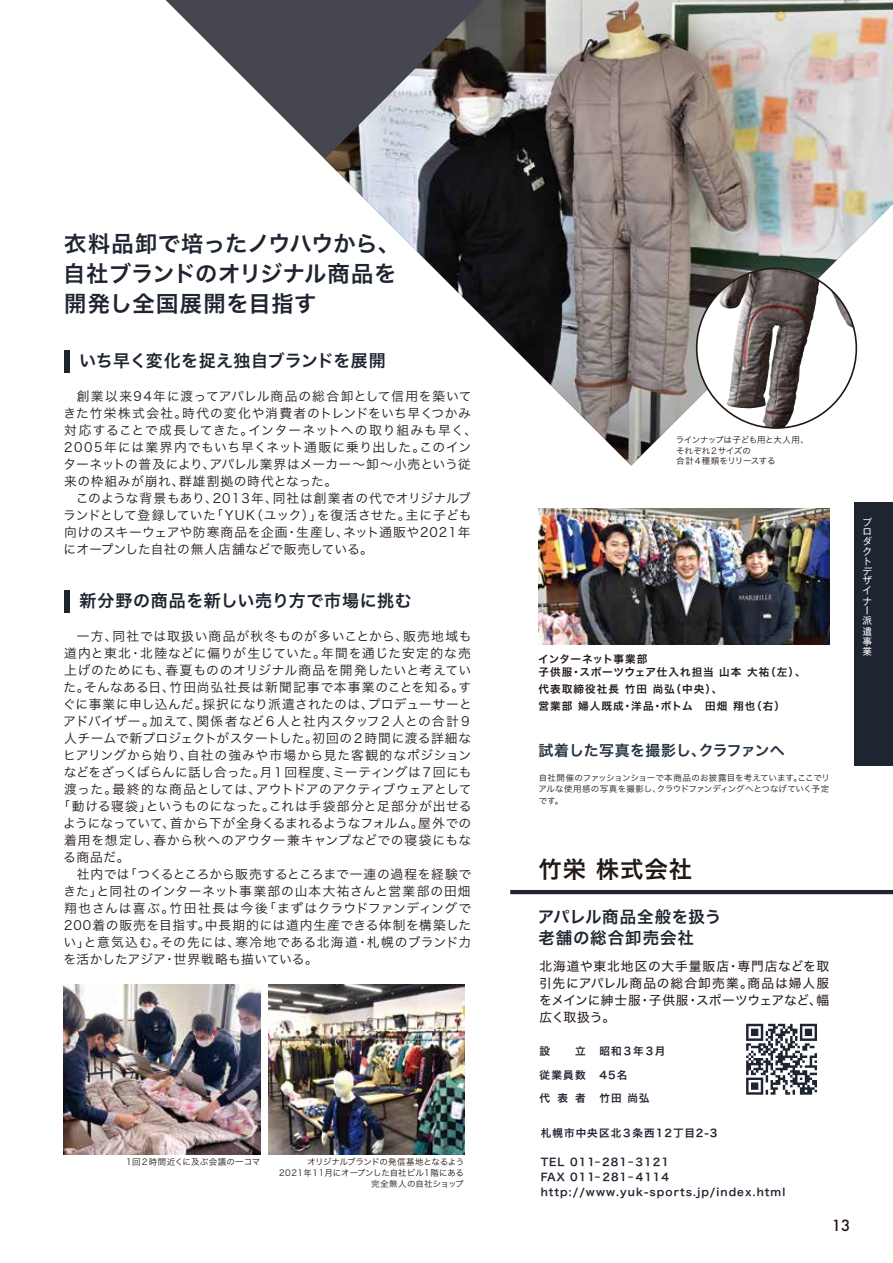
<style>
.page{position:relative;width:893px;height:1263px;background:#fff}
.page>*{position:absolute;margin:0;border:0;box-sizing:border-box;transform-origin:0 0}
.t1{font:23.4px "Hiragino Sans W6";letter-spacing:.04em;color:#221815}
.t2{font:22.35px/29.7px "Hiragino Sans W6";letter-spacing:.005em;color:#1e2531}
.t3{font:16.95px "Hiragino Sans W6";letter-spacing:.025em;color:#1e2531}
.t4{font:16.5px/21.3px "Hiragino Sans W6";letter-spacing:.05em;color:#1e2531}
.t5{font:500 15px "Futura";color:#221815}
.t6{font:14.85px "Hiragino Sans W6";letter-spacing:.005em;color:#243140}
.t7{font:12.75px/17px "Hiragino Sans W3";letter-spacing:.04em;color:#221815}
.t8{font:12.75px "Hiragino Sans W3";letter-spacing:.06em;color:#221815}
.t9{font:12.75px/17px "Hiragino Sans W4";letter-spacing:.045em;color:#221815;text-align:justify}
.t10{font:12.75px "Hiragino Sans W3";letter-spacing:.015em;color:#221815}
.t11{font:12.75px "Hiragino Sans W3";letter-spacing:-.01em;color:#221815}
.t12{font:12.75px "Hiragino Sans W3";letter-spacing:-.015em;color:#221815}
.t13{font:12.75px "Hiragino Sans W3";letter-spacing:.01em;color:#221815}
.t14{font:12.75px "Hiragino Sans W3";letter-spacing:.065em;color:#221815}
.t15{font:12.75px "Hiragino Sans W3";letter-spacing:.075em;color:#221815}
.t16{font:10.65px/23.4px "Hiragino Sans W6";letter-spacing:.1em;color:#1e2531;text-align:justify}
.t17{font:10.65px/17px "Hiragino Sans W6";letter-spacing:.095em;color:#221815}
.t18{font:10.65px/12.8px "Hiragino Sans W6";letter-spacing:.07em;color:#221815}
.t19{font:10.65px/23.4px "Hiragino Sans W6";letter-spacing:.08em;color:#1e2531}
.t20{font:9.6px/9.9px "Gothic MB101 Pro";color:#fff}
.t21{font:8.55px/10.6px "Hiragino Sans W3";letter-spacing:-.02em;color:#221815;text-align:right}
.t22{font:8.55px "Hiragino Sans W3";letter-spacing:.03em;color:#221815}
</style>
<div class="page">
<div style="left:855px;top:502px;width:38px;height:263px;background:#1e2531"></div>
<svg style="left:165px;top:0;width:160px;height:160px"></svg>
<img style="left:325px;top:0;width:568px;height:466px">
<img style="left:64px;top:984px;width:196px;height:170px">
<img style="left:269px;top:984px;width:196px;height:170px">
<div style="left:64px;top:350px;width:5px;height:23px;background:#1e2531"></div>
<div style="left:64px;top:590px;width:5px;height:23px;background:#1e2531"></div>
<img style="left:538px;top:508px;width:291px;height:137px">
<hr style="left:510px;top:890px;width:383px;height:4px;background:#1e2531">
<svg style="left:746px;top:1024px;width:71px;height:71px"></svg>
<svg style="left:697px;top:268px;width:159px;height:160px"></svg>
<img style="left:719px;top:273px;width:52px;height:135px">
<h2 class="t2" style="left:63px;top:228px;width:338px">衣料品卸で培ったノウハウから、自社ブランドのオリジナル商品を開発し全国展開を目指す</h2>
<h3 class="t3" style="left:79px;top:345px;width:308px">いち早く変化を捉え独自ブランドを展開</h3>
<p class="t7" style="left:63px;top:387px;width:415px;text-indent:13px">創業以来94年に渡ってアパレル商品の総合卸として信用を築いてきた竹栄株式会社。時代の変化や消費者のトレンドをいち早くつかみ対応することで成長してきた。インターネットへの取り組みも早く、2005年には業界内でもいち早くネット通販に乗り出した。このインターネットの普及により、アパレル業界はメーカー～卸～小売という従来の枠組みが崩れ、群雄割拠の時代となった。</p>
<p class="t7" style="left:63px;top:489px;width:410px;text-align:justify;text-indent:13px">このような背景もあり、2013年、同社は創業者の代でオリジナルブランドとして登録していた「YUK（ユック）」を復活させた。主に子ども向けのスキーウェアや防寒商品を企画・生産し、ネット通販や2021年にオープンした自社の無人店舗などで販売している。</p>
<h3 class="t3" style="left:79px;top:585px;width:334px">新分野の商品を新しい売り方で市場に挑む</h3>
<p class="t15" style="left:77px;top:625px;width:396px">一方、同社では取扱い商品が秋冬ものが多いことから、販売地域も</p>
<p class="t7" style="left:64px;top:644px;width:408px">道内と東北・北陸などに偏りが生じていた。年間を通じた安定的な売</p>
<p class="t7" style="left:64px;top:661px;width:409px">上げのためにも、春夏もののオリジナル商品を開発したいと考えてい</p>
<p class="t8" style="left:64px;top:676px;width:409px">た。そんなある日、竹田尚弘社長は新聞記事で本事業のことを知る。す</p>
<p class="t7" style="left:63px;top:695px;width:410px">ぐに事業に申し込んだ。採択になり派遣されたのは、プロデューサーと</p>
<p class="t7" style="left:63px;top:712px;width:410px">アドバイザー。加えて、関係者など６人と社内スタッフ２人との合計９</p>
<p class="t10" style="left:64px;top:727px;width:409px">人チームで新プロジェクトがスタートした。初回の２時間に渡る詳細な</p>
<p class="t7" style="left:63px;top:746px;width:410px">ヒアリングから始り、自社の強みや市場から見た客観的なポジション</p>
<p class="t11" style="left:64px;top:761px;width:409px">などをざっくばらんに話し合った。月１回程度、ミーティングは７回にも</p>
<p class="t13" style="left:64px;top:778px;width:409px">渡った。最終的な商品としては、アウトドアのアクティブウェアとして</p>
<p class="t7" style="left:58px;top:797px;width:415px">「動ける寝袋」というものになった。これは手袋部分と足部分が出せる</p>
<p class="t12" style="left:63px;top:812px;width:409px">ようになっていて、首から下が全身くるまれるようなフォルム。屋外での</p>
<p class="t7" style="left:64px;top:831px;width:409px">着用を想定し、春から秋へのアウター兼キャンプなどでの寝袋にもな</p>
<p class="t7" style="left:63px;top:848px;width:68px">る商品だ。</p>
<p class="t7" style="left:77px;top:865px;width:396px">社内では「つくるところから販売するところまで一連の過程を経験で</p>
<p class="t8" style="left:63px;top:880px;width:409px">きた」と同社のインターネット事業部の山本大祐さんと営業部の田畑</p>
<p class="t8" style="left:64px;top:897px;width:409px">翔也さんは喜ぶ。竹田社長は今後「まずはクラウドファンディングで</p>
<p class="t7" style="left:64px;top:916px;width:409px">200着の販売を目指す。中長期的には道内生産できる体制を構築した</p>
<p class="t14" style="left:64px;top:931px;width:409px">い」と意気込む。その先には、寒冷地である北海道・札幌のブランド力</p>
<p class="t10" style="left:64px;top:948px;width:256px">を活かしたアジア・世界戦略も描いている。</p>
<p class="t22" style="left:126px;top:1154px;width:136px">1回２時間近くに及ぶ会議の一コマ</p>
<p class="t21" style="left:279px;top:1156px;width:186px">オリジナルブランドの発信基地となるよう<br>2021年11月にオープンした自社ビル1階にある完全無人の自社ショップ</p>
<p class="t21" style="left:676px;top:434px;width:135px;text-align:left">ラインナップは子ども用と大人用、それぞれ２サイズの<br>合計４種類をリリースする</p>
<p class="t18" style="left:538px;top:652px;width:269px">インターネット事業部<br>子供服・スポーツウェア仕入れ担当 山本 大祐（左）、</p>
<p class="t17" style="left:538px;top:680px;width:248px">代表取締役社長 竹田 尚弘（中央）、<br>営業部 婦人既成・洋品・ボトム　田畑 翔也（右）</p>
<p class="t6" style="left:538px;top:737px;width:248px">試着した写真を撮影し、クラファンへ</p>
<p class="t21" style="left:539px;top:771px;width:293px;line-height:11.7px;text-align:justify">自社開催のファッションショーで本商品のお披露目を考えています。ここでリアルな使用感の写真を撮影し、クラウドファンディングへとつなげていく予定です。</p>
<p class="t20" style="left:862px;top:516px;width:11px">プロダクトデザイナー派遣事業</p>
<h1 class="t1" style="left:538px;top:847px;width:155px">竹栄 株式会社</h1>
<p class="t4" style="left:538px;top:906px;width:185px">アパレル商品全般を扱う老舗の総合卸売会社</p>
<p class="t9" style="left:539px;top:957px;width:292px">北海道や東北地区の大手量販店・専門店などを取引先にアパレル商品の総合卸売業。商品は婦人服をメインに紳士服・子供服・スポーツウェアなど、幅広く取扱う。</p>
<p class="t16" style="left:539px;top:1039px;width:48px;text-indent:36px">立従業員数代表者</p>
<p class="t16" style="left:539px;top:1039px;width:12px">設</p>
<p class="t19" style="left:600px;top:1039px;width:67px">昭和３年３月<br>45名<br>竹田 尚弘</p>
<p class="t16" style="left:541px;top:1120px;width:178px">札幌市中央区北３条西12丁目2-3</p>
<p class="t16" style="left:541px;top:1154px;width:246px;line-height:14.9px;text-align:left">TEL 011-281-3121<br>FAX 011-281-4114 http://www.yuk-sports.jp/index.html</p>
<p class="t5" style="left:832px;top:1215px;width:20px">13</p>
</div>
